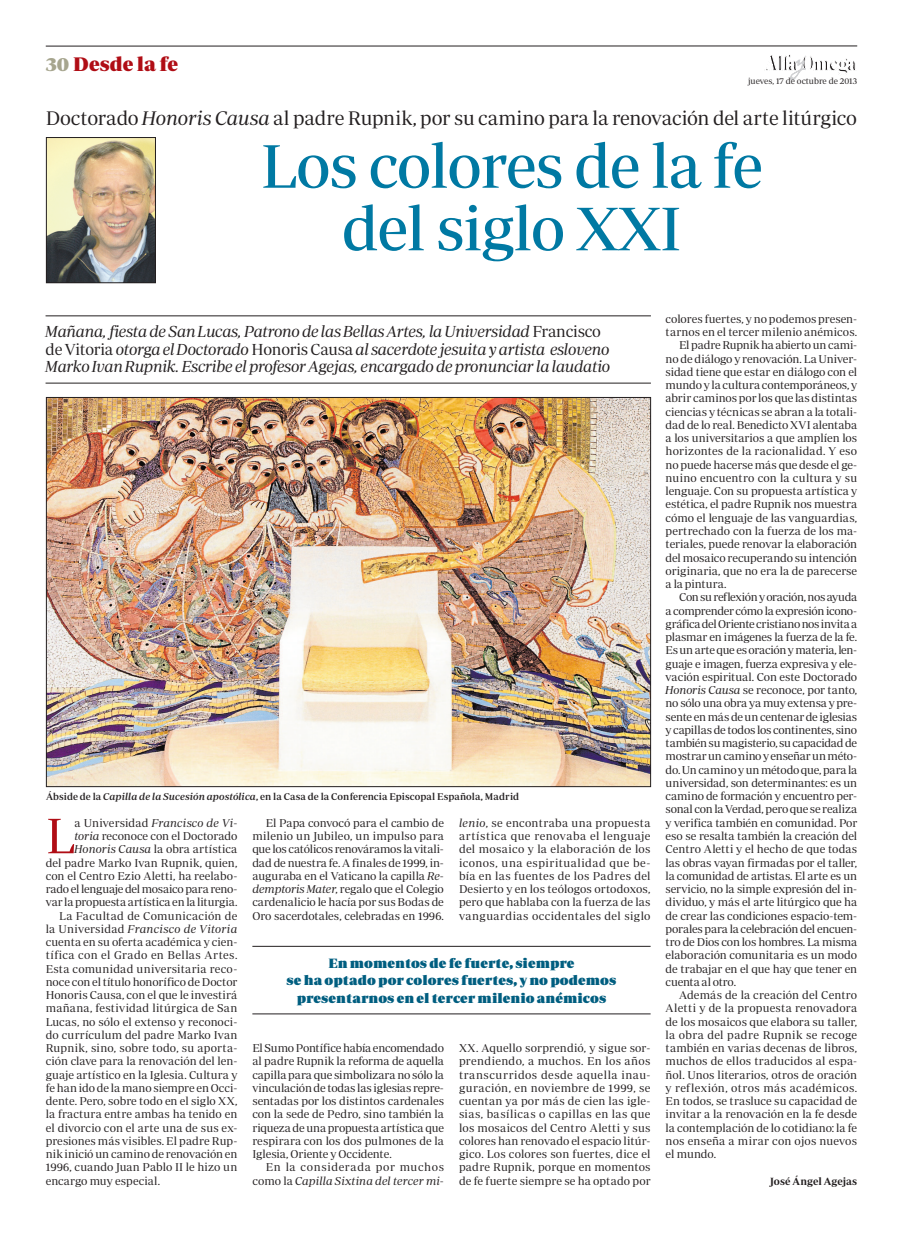
<style>
.page{position:relative;width:903px;height:1234px;background:#fff}
.page>*{position:absolute;margin:0;border:0;box-sizing:border-box;transform-origin:0 0}
.titulo{font:62.5px/62.5px "ABC Display";letter-spacing:-.02em;color:#0079a3;text-align:center}
.Texto_general_1er_pa{font:50.62px "ABC Display Lg";color:#b00d15}
.antetitulo{font:20px "ABC Display Lg";letter-spacing:-.005em;color:#231f20}
.t1{font:20px "ABC Display";color:#b00d15}
.entradilla{font:16.25px/17.5px "ABC Display Lg It";letter-spacing:-.015em;color:#231f20}
.Sumario_con_filete_e{font:13.75px/17.5px "ABC Display Ub";color:#005e80;text-align:center}
.Texto_general{font:11.62px/13.2px "ABC Display Lg";letter-spacing:.005em;color:#231f20;text-align:justify}
.Texto_general_1er_pa-2{font:11.62px/13.2px "ABC Display Lg";letter-spacing:-.005em;color:#231f20;text-align:right}
.Texto_general-2{font:11.62px/13.2px "ABC Display Lg";letter-spacing:.05em;color:#231f20;text-align:right}
.Firma{font:600 10.62px "ABC Display";letter-spacing:.005em;color:#231f20}
.Pie_de_foto{font:500 10px "ABC Display";letter-spacing:.005em;color:#231f20}
.t2{font:8.75px "ABC Display Lg";color:#231f20}
.s1{color:#a6a58e}
.s2{font-family:"ABC Display Lg It"}
.s3{font-family:"ABC Display Lg"}
.s4{font-style:italic}
</style>
<div class="page">
<hr style="left:46px;top:46px;width:811px;height:1px;background:#231f20">
<svg style="left:766px;top:55px;width:90px;height:25px"></svg>
<hr style="left:46px;top:315px;width:605px;height:1px;background:#231f20">
<hr style="left:46px;top:383px;width:605px;height:1px;background:#231f20">
<img style="left:48px;top:399px;width:601px;height:385px">
<img style="left:48px;top:139px;width:106px;height:142px">
<div style="left:46px;top:137px;width:110px;height:146px;border:1px solid #231f20"></div>
<hr style="left:252px;top:945px;width:399px;height:1px;background:#231f20">
<hr style="left:252px;top:1013px;width:399px;height:1px;background:#231f20">
<p class="t1" style="left:46px;top:52px;width:134px"><span class="s1">30</span> Desde la fe</p>
<p class="t2" style="left:748px;top:76px;width:111px">jueves, 17 de octubre de 2013</p>
<p class="antetitulo" style="left:46px;top:107px;width:813px">Doctorado <span class="s2">Honoris Causa</span> al padre Rupnik, por su camino para la renovación del arte litúrgico</p>
<p class="titulo" style="left:261px;top:134px;width:504px">Los colores de la fe del siglo XXI</p>
<p class="entradilla" style="left:46px;top:322px;width:566px">Mañana, fiesta de San Lucas, Patrono de las Bellas Artes, la Universidad <span class="s3">Francisco de Vitoria</span> otorga el Doctorado <span class="s3">Honoris Causa</span> al sacerdote jesuita y artista esloveno<br>Marko Ivan Rupnik. Escribe el profesor Agejas, encargado de pronunciar la laudatio</p>
<p class="Pie_de_foto" style="left:46px;top:791px;width:475px">Ábside de la <span class="s4">Capilla de la Sucesión apostólica</span>, en la Casa de la Conferencia Episcopal Española, Madrid</p>
<p class="Texto_general_1er_pa-2" style="left:46px;top:815px;width:193px">a Universidad <span class="s2">Francisco de Vi-<br>toria</span> reconoce con el Doctorado <span class="s2">Honoris Causa</span> la obra artística<br>del padre Marko Ivan Rupnik, quien, con el Centro Ezio Aletti, ha reelabo&shy;rado el lenguaje del mosaico para reno&shy;var la propuesta artística en la liturgia.</p>
<p class="Texto_general" style="left:46px;top:908px;width:193px;text-indent:13px">La Facultad de Comunicación de la Universidad <span class="s2">Francisco de Vitoria </span>cuenta en su oferta académica y cien&shy;tífica con el Grado en Bellas Artes.<br>Esta comunidad universitaria reco&shy;noce con el título honorífico de Doctor Honoris Causa, con el que le investirá mañana, festividad litúrgica de San Lucas, no sólo el extenso y reconoci&shy;do currículum del padre Marko Ivan Rupnik, sino, sobre todo, su aporta&shy;ción clave para la renovación del len&shy;guaje artístico en la Iglesia. Cultura y fe han ido de la mano siempre en Occi&shy;dente. Pero, sobre todo en el siglo XX, la fractura entre ambas ha tenido en el divorcio con el arte una de sus ex&shy;presiones más visibles. El padre Rup&shy;nik inició un camino de renovación en 1996, cuando Juan Pablo II le hizo un encargo muy especial.</p>
<p class="Texto_general_1er_pa" style="left:46px;top:807px;width:31px">L</p>
<p class="Texto_general" style="left:252px;top:815px;width:193px;text-indent:13px">El Papa convocó para el cambio de milenio un Jubileo, un impulso para que los católicos renováramos la vitali&shy;dad de nuestra fe. A finales de 1999, in&shy;auguraba en el Vaticano la capilla <span class="s2">Re&shy;demptoris Mater</span>, regalo que el Colegio cardenalicio le hacía por sus Bodas de Oro sacerdotales, celebradas en 1996.</p>
<p class="Texto_general" style="left:459px;top:815px;width:193px"><span class="s2">lenio</span>, se encontraba una propuesta artística que renovaba el lenguaje del mosaico y la elaboración de los iconos, una espiritualidad que be&shy;bía en las fuentes de los Padres del Desierto y en los teólogos ortodoxos, pero que hablaba con la fuerza de las vanguardias occidentales del siglo</p>
<p class="Sumario_con_filete_e" style="left:287px;top:953px;width:331px">En momentos de fe fuerte, siempre<br>se ha optado por colores fuertes, y no podemos presentarnos en el tercer milenio anémicos</p>
<p class="Texto_general" style="left:252px;top:1041px;width:193px">El Sumo Pontífice había encomendado al padre Rupnik la reforma de aquella capilla para que simbolizara no sólo la vinculación de todas las iglesias repre&shy;sentadas por los distintos cardenales con la sede de Pedro, sino también la riqueza de una propuesta artística que respirara con los dos pulmones de la Iglesia, Oriente y Occidente.</p>
<p class="Texto_general-2" style="left:252px;top:1160px;width:193px">En la considerada por muchos como la <span class="s2">Capilla Sixtina del tercer mi-</span></p>
<p class="Texto_general" style="left:459px;top:1041px;width:193px">XX. Aquello sorprendió, y sigue sor&shy;prendiendo, a muchos. En los años transcurridos desde aquella inau&shy;guración, en noviembre de 1999, se cuentan ya por más de cien las igle&shy;sias, basílicas o capillas en las que los mosaicos del Centro Aletti y sus colores han renovado el espacio litúr&shy;gico. Los colores son fuertes, dice el padre Rupnik, porque en momentos de fe fuerte siempre se ha optado por</p>
<p class="Texto_general" style="left:666px;top:312px;width:193px">colores fuertes, y no podemos presen&shy;tarnos en el tercer milenio anémicos.</p>
<p class="Texto_general" style="left:666px;top:338px;width:193px;text-indent:13px">El padre Rupnik ha abierto un cami&shy;no de diálogo y renovación. La Univer&shy;sidad tiene que estar en diálogo con el mundo y la cultura contemporáneos, y abrir caminos por los que las distintas ciencias y técnicas se abran a la totali&shy;dad de lo real. Benedicto XVI alentaba a los universitarios a que amplíen los horizontes de la racionalidad. Y eso no puede hacerse más que desde el ge&shy;nuino encuentro con la cultura y su lenguaje. Con su propuesta artística y estética, el padre Rupnik nos muestra cómo el lenguaje de las vanguardias, pertrechado con la fuerza de los ma&shy;teriales, puede renovar la elaboración del mosaico recuperando su intención originaria, que no era la de parecerse a la pintura.</p>
<p class="Texto_general" style="left:666px;top:590px;width:193px;text-indent:13px">Con su reflexión y oración, nos ayuda a comprender cómo la expresión icono&shy;gráfica del Oriente cristiano nos invita a plasmar en imágenes la fuerza de la fe.<br>Es un arte que es oración y materia, len&shy;guaje e imagen, fuerza expresiva y ele&shy;vación espiritual. Con este Doctorado <span class="s2">Honoris Causa</span> se reconoce, por tanto, no sólo una obra ya muy extensa y pre&shy;sente en más de un centenar de iglesias y capillas de todos los continentes, sino también su magisterio, su capacidad de mostrar un camino y enseñar un méto&shy;do. Un camino y un método que, para la universidad, son determinantes: es un camino de formación y encuentro per&shy;sonal con la Verdad, pero que se realiza y verifica también en comunidad. Por eso se resalta también la creación del Centro Aletti y el hecho de que todas las obras vayan firmadas por el taller, la comunidad de artistas. El arte es un servicio, no la simple expresión del in&shy;dividuo, y más el arte litúrgico que ha de crear las condiciones espacio-tem&shy;porales para la celebración del encuen&shy;tro de Dios con los hombres. La misma elaboración comunitaria es un modo de trabajar en el que hay que tener en cuenta al otro.</p>
<p class="Texto_general" style="left:666px;top:988px;width:193px;text-indent:13px">Además de la creación del Centro Aletti y de la propuesta renovadora de los mosaicos que elabora su taller, la obra del padre Rupnik se recoge también en varias decenas de libros, muchos de ellos traducidos al espa&shy;ñol. Unos literarios, otros de oración y reflexión, otros más académicos.<br>En todos, se trasluce su capacidad de invitar a la renovación en la fe desde la contemplación de lo cotidiano: la fe nos enseña a mirar con ojos nuevos el mundo.</p>
<p class="Firma" style="left:770px;top:1174px;width:89px">José Ángel Agejas</p>
</div>
